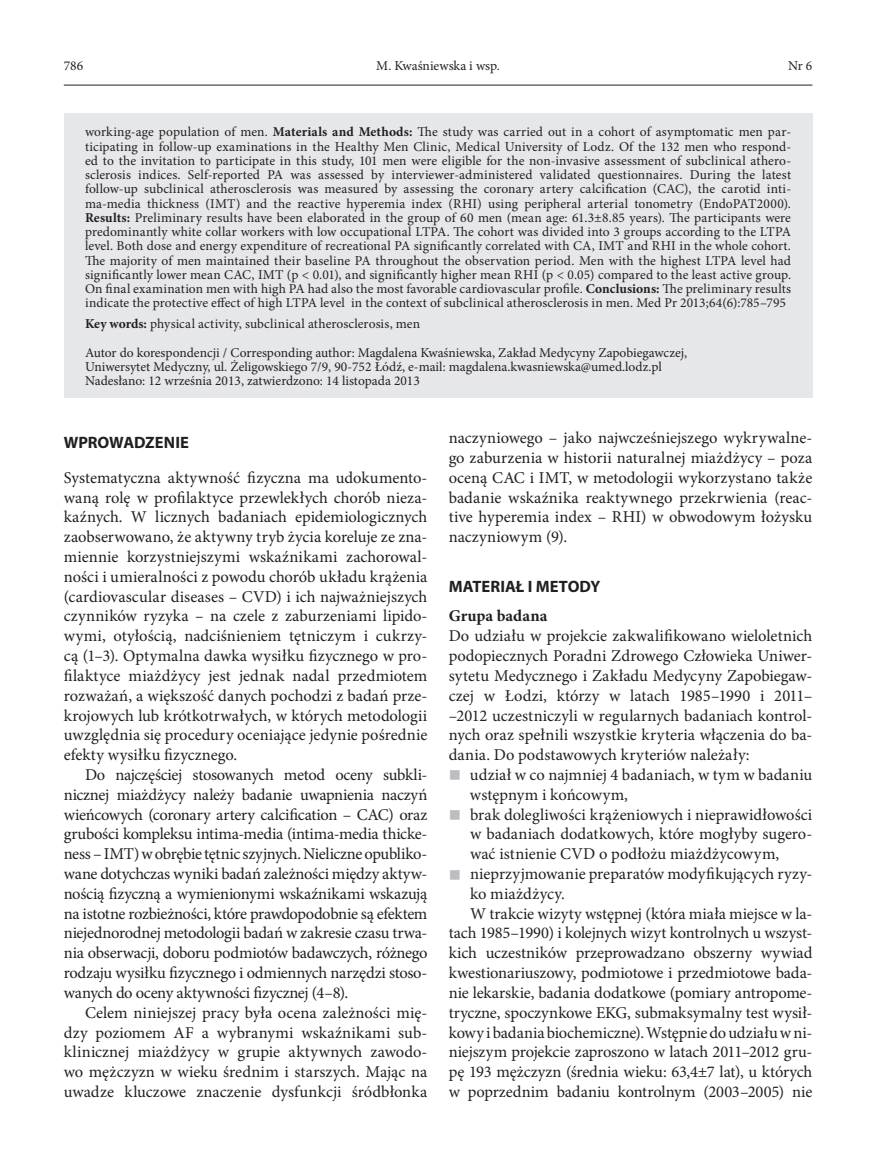
<style>
.page{position:relative;width:872px;height:1170px;background:#fff}
.page>*{position:absolute;margin:0;border:0;box-sizing:border-box;transform-origin:0 0}
.t1{font:16.5px/19.8px "Minion Pro";letter-spacing:-.005em;color:#231f20;text-align:justify}
.t2{font:700 16.5px "Myriad Pro";color:#231f20}
.t3{font:16.5px "Minion Pro";letter-spacing:.015em;color:#231f20}
.t4{font:700 16.5px "Minion Pro";color:#231f20}
.t5{font:13.5px/14.2px "Minion Pro";color:#231f20}
.s1{font-weight:700}
.s2{color:#bcbdc0}
</style>
<div class="page">
<hr style="left:64px;top:85px;width:748px;height:1px;background:#231f20">
<div style="left:64px;top:113px;width:748px;height:285px;background:#e6e7e9"></div>
<p class="t5" style="left:64px;top:59px;width:21px">786</p>
<p class="t5" style="left:376px;top:59px;width:125px">M. Kwaśniewska i wsp.</p>
<p class="t5" style="left:788px;top:59px;width:26px">Nr 6</p>
<p class="t5" style="left:85px;top:125px;width:707px;text-align:justify">working-age population of men. <span class="s1">Materials and Methods:</span> The study was carried out in a cohort of asymptomatic men par&shy;ticipating in follow-up examinations in the Healthy Men Clinic, Medical University of Lodz. Of the 132 men who respond&shy;ed to the invitation to participate in this study, 101 men were eligible for the non-invasive assessment of subclinical athero&shy;sclerosis indices. Self-reported PA was assessed by interviewer-administered validated questionnaires. During the latest follow-up subclinical atherosclerosis was measured by assessing the coronary artery calcification (CAC), the carotid inti&shy;ma-media thickness (IMT) and the reactive hyperemia index (RHI) using peripheral arterial tonometry (EndoPAT2000).<br><span class="s1">Results:</span> Preliminary results have been elaborated in the group of 60 men (mean age: 61.3±8.85 years). The participants were predominantly white collar workers with low occupational LTPA. The cohort was divided into 3 groups according to the LTPA level. Both dose and energy expenditure of recreational PA significantly correlated with CA, IMT and RHI in the whole cohort.<br>The majority of men maintained their baseline PA throughout the observation period. Men with the highest LTPA level had significantly lower mean CAC, IMT (p &lt; 0.01), and significantly higher mean RHI (p &lt; 0.05) compared to the least active group.<br>On final examination men with high PA had also the most favorable cardiovascular profile. <span class="s1">Conclusions:</span> The preliminary results indicate the protective effect of high LTPA level in the context of subclinical atherosclerosis in men. Med Pr 2013;64(6):785–795</p>
<p class="t5" style="left:85px;top:309px;width:603px;line-height:28.5px"><span class="s1">Key words:</span> physical activity, subclinical atherosclerosis, men<br>Autor do korespondencji / Corresponding author: Magdalena Kwaśniewska, Zakład Medycyny Zapobiegawczej,</p>
<p class="t5" style="left:85px;top:359px;width:578px">Uniwersytet Medyczny, ul. Żeligowskiego 7/9, 90-752 Łódź, e-mail: magdalena.kwasniewska@umed.lodz.pl<br>Nadesłano: 12 września 2013, zatwierdzono: 14 listopada 2013</p>
<p class="t2" style="left:64px;top:431px;width:70px">WPROWADZENIE</p>
<p class="t1" style="left:64px;top:467px;width:365px">Systematyczna aktywność fizyczna ma udokumento&shy;waną rolę w profilaktyce przewlekłych chorób nieza&shy;kaźnych. W licznych badaniach epidemiologicznych zaobserwowano, że aktywny tryb życia koreluje ze zna&shy;miennie korzystniejszymi wskaźnikami zachorowal&shy;ności i umieralności z powodu chorób układu krążenia (cardiovascular diseases – CVD) i ich najważniejszych czynników ryzyka – na czele z zaburzeniami lipido&shy;wymi, otyłością, nadciśnieniem tętniczym i cukrzy&shy;cą (1–3). Optymalna dawka wysiłku fizycznego w pro&shy;filaktyce miażdżycy jest jednak nadal przedmiotem rozważań, a większość danych pochodzi z badań prze&shy;krojowych lub krótkotrwałych, w których metodologii uwzględnia się procedury oceniające jedynie pośrednie efekty wysiłku fizycznego.</p>
<p class="t1" style="left:64px;top:764px;width:365px;text-indent:21px">Do najczęściej stosowanych metod oceny subkli&shy;nicznej miażdżycy należy badanie uwapnienia naczyń wieńcowych (coronary artery calcification – CAC) oraz grubości kompleksu intima-media (intima-media thicke&shy;ness – IMT) w obrębie tętnic szyjnych. Nieliczne opubliko&shy;wane dotychczas wyniki badań zależności między aktyw&shy;nością fizyczną a wymienionymi wskaźnikami wskazują na istotne rozbieżności, które prawdopodobnie są efektem niejednorodnej metodologii badań w zakresie czasu trwa&shy;nia obserwacji, doboru podmiotów badawczych, różnego rodzaju wysiłku fizycznego i odmiennych narzędzi stoso&shy;wanych do oceny aktywności fizycznej (4–8).</p>
<p class="t1" style="left:64px;top:1002px;width:365px;text-indent:21px">Celem niniejszej pracy była ocena zależności mię&shy;dzy poziomem AF a wybranymi wskaźnikami sub&shy;klinicznej miażdżycy w grupie aktywnych zawodo&shy;wo mężczyzn w wieku średnim i starszych. Mając na uwadze kluczowe znaczenie dysfunkcji śródbłonka</p>
<p class="t1" style="left:449px;top:428px;width:365px">naczyniowego – jako najwcześniejszego wykrywalne&shy;go zaburzenia w historii naturalnej miażdżycy – poza oceną CAC i IMT, w metodologii wykorzystano także badanie wskaźnika reaktywnego przekrwienia (reac&shy;tive hyperemia index – RHI) w obwodowym łożysku naczyniowym (9).</p>
<p class="t2" style="left:449px;top:576px;width:113px">MATERIAŁ I METODY</p>
<p class="t4" style="left:449px;top:604px;width:100px">Grupa badana</p>
<p class="t1" style="left:449px;top:626px;width:365px">Do udziału w projekcie zakwalifikowano wieloletnich podopiecznych Poradni Zdrowego Człowieka Uniwer&shy;sytetu Medycznego i Zakładu Medycyny Zapobiegaw&shy;czej w Łodzi, którzy w latach 1985–1990 i 2011– –2012 uczestniczyli w regularnych badaniach kontrol&shy;nych oraz spełnili wszystkie kryteria włączenia do ba&shy;dania. Do podstawowych kryteriów należały:</p>
<p class="t1" style="left:470px;top:764px;width:344px;text-indent:-21px"><span class="s2">■</span> udział w co najmniej 4 badaniach, w tym w badaniu wstępnym i końcowym,</p>
<p class="t1" style="left:470px;top:804px;width:344px;text-indent:-21px"><span class="s2">■</span> brak dolegliwości krążeniowych i nieprawidłowości w badaniach dodatkowych, które mogłyby sugero&shy;wać istnienie CVD o podłożu miażdżycowym,</p>
<p class="t1" style="left:449px;top:863px;width:365px"><span class="s2">■</span> nieprzyjmowanie preparatów modyfikujących ryzy-</p>
<p class="t3" style="left:470px;top:882px;width:96px">ko miażdżycy.</p>
<p class="t1" style="left:470px;top:903px;width:344px">W trakcie wizyty wstępnej (która miała miejsce w la-</p>
<p class="t1" style="left:449px;top:923px;width:365px">tach 1985–1990) i kolejnych wizyt kontrolnych u wszyst-</p>
<p class="t1" style="left:449px;top:943px;width:365px">kich uczestników przeprowadzano obszerny wywiad</p>
<p class="t1" style="left:449px;top:962px;width:365px">kwestionariuszowy, podmiotowe i przedmiotowe bada-</p>
<p class="t1" style="left:449px;top:982px;width:365px">nie lekarskie, badania dodatkowe (pomiary antropome-</p>
<p class="t1" style="left:449px;top:1002px;width:365px">tryczne, spoczynkowe EKG, submaksymalny test wysił-</p>
<p class="t1" style="left:449px;top:1022px;width:365px">kowy i badania biochemiczne). Wstępnie do udziału w ni-</p>
<p class="t1" style="left:449px;top:1042px;width:365px">niejszym projekcie zaproszono w latach 2011–2012 gru-</p>
<p class="t1" style="left:449px;top:1061px;width:365px">pę 193 mężczyzn (średnia wieku: 63,4±7 lat), u których</p>
<p class="t1" style="left:449px;top:1081px;width:365px">w poprzednim badaniu kontrolnym (2003–2005) nie</p>
</div>
